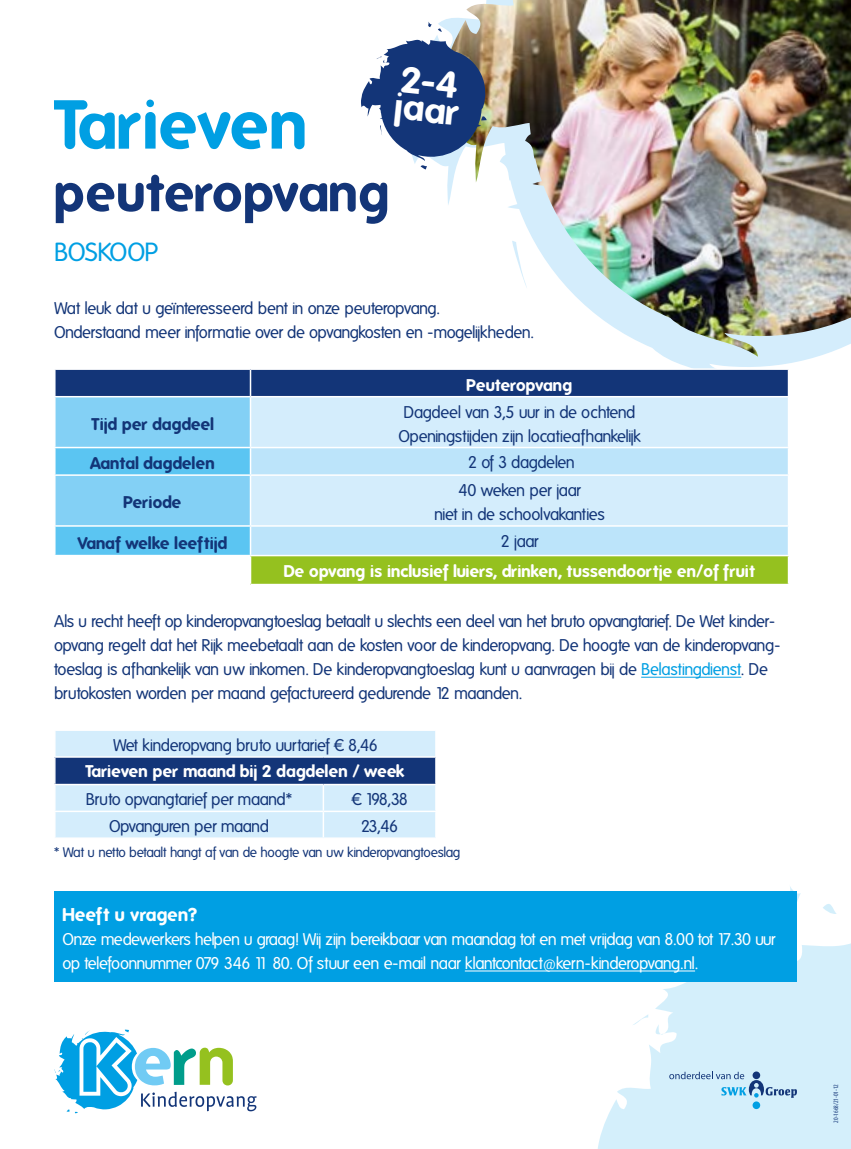
<style>
.page{position:relative;width:851px;height:1149px;background:#fff}
.page>*{position:absolute;margin:0;border:0;box-sizing:border-box;transform-origin:0 0}
.t1{font:700 67.05px "Folks";color:#009fe3}
.t2{font:700 52.05px "Folks";color:#133578}
.t3{font:700 35.85px/26.8px "Folks";color:#fff}
.t4{font:25.5px "Folks";letter-spacing:-.015em;color:#009fe3}
.t5{font:700 18px "Folks";color:#fff}
.t6{font:16.5px/24px "Folks";letter-spacing:-.035em;color:#133578}
.t7{font:16.5px/24px "Folks";letter-spacing:-.045em;color:#fff}
.t8{font:700 16.5px "Folks";color:#fff}
.t9{font:700 16.5px "Folks";color:#133578}
.t10{font:13.5px "Folks";letter-spacing:-.035em;color:#133578}
.t11{font:condensed 6.75px "Myriad Pro";color:#133578}
.s1{color:#009fe3}
</style>
<div class="page">
<svg style="left:435px;top:37px;width:380px;height:331px"></svg>
<img style="left:436px;top:0;width:414px;height:357px">
<svg style="left:596px;top:939px;width:254px;height:209px;fill:#d4effb"></svg>
<svg style="left:632px;top:1013px;width:31px;height:21px"></svg>
<svg style="left:790px;top:886px;width:11px;height:17px"></svg>
<svg style="left:823px;top:904px;width:13px;height:10px"></svg>
<svg style="left:54px;top:1029px;width:202px;height:83px"></svg>
<svg style="left:669px;top:1071px;width:127px;height:26px;background:#b1d2e8"></svg>
<div style="left:752px;top:1101px;width:8px;height:7px;background:#009fe3;border-radius:50%"></div>
<svg style="left:361px;top:38px;width:126px;height:132px"></svg>
<svg style="left:428px;top:21px;width:14px;height:11px"></svg>
<hr style="left:641px;top:676px;width:100px;height:1px;background:#009fe3">
<svg style="left:55px;top:369px;width:733px;height:214px;background:#a3cbd5"></svg>
<hr style="left:787px;top:370px;width:2px;height:26px;background:#fff">
<hr style="left:54px;top:396px;width:196px;height:1px;background:#fff">
<div style="left:56px;top:730px;width:379px;height:107px;background:#d4edfc"></div>
<div style="left:55px;top:756px;width:381px;height:28px;background:#133578"></div>
<hr style="left:322px;top:785px;width:2px;height:25px;background:#fff">
<hr style="left:54px;top:810px;width:269px;height:1px;background:#fff">
<hr style="left:323px;top:810px;width:113px;height:1px;background:#fff">
<hr style="left:322px;top:811px;width:2px;height:26px;background:#fff">
<hr style="left:54px;top:757px;width:2px;height:26px;background:#fff">
<hr style="left:54px;top:756px;width:269px;height:1px;background:#fff">
<hr style="left:323px;top:756px;width:113px;height:1px;background:#fff">
<svg style="left:435px;top:757px;width:1px;height:56px"></svg>
<hr style="left:54px;top:783px;width:269px;height:2px;background:#fff">
<hr style="left:323px;top:783px;width:113px;height:2px;background:#fff">
<div style="left:54px;top:891px;width:742px;height:90px;background:#009fe3"></div>
<hr style="left:465px;top:970px;width:230px;height:1px;background:#fff">
<h3 class="t3" style="left:398px;top:66px;width:67px;rotate:6deg">2-4 jaar</h3>
<h1 class="t1" style="left:54px;top:85px;width:255px">Tarieven</h1>
<h2 class="t2" style="left:54px;top:162px;width:337px">peuteropvang</h2>
<h3 class="t4" style="left:54px;top:238px;width:106px">BOSKOOP</h3>
<p class="t6" style="left:54px;top:297px;width:481px">Wat leuk dat u geïnteresseerd bent in onze peuteropvang.<br>Onderstaand meer informatie over de opvangkosten en -mogelijkheden.</p>
<p class="t8" style="left:467px;top:375px;width:107px">Peuteropvang</p>
<p class="t9" style="left:91px;top:414px;width:124px">Tijd per dagdeel</p>
<p class="t6" style="left:398px;top:400px;width:244px;text-align:center">Dagdeel van 3,5 uur in de ochtend<br>Openingstijden zijn locatieafhankelijk</p>
<p class="t9" style="left:90px;top:453px;width:126px">Aantal dagdelen</p>
<p class="t6" style="left:468px;top:450px;width:108px">2 of 3 dagdelen</p>
<p class="t9" style="left:124px;top:492px;width:59px">Periode</p>
<p class="t6" style="left:434px;top:478px;width:172px;text-align:center">40 weken per jaar<br>niet in de schoolvakanties</p>
<p class="t9" style="left:78px;top:533px;width:151px">Vanaf welke leeftijd</p>
<p class="t6" style="left:500px;top:529px;width:39px">2 jaar</p>
<p class="t8" style="left:284px;top:561px;width:472px">De opvang is inclusief luiers, drinken, tussendoortje en/of fruit</p>
<p class="t6" style="left:54px;top:609px;width:727px">Als u recht heeft op kinderopvangtoeslag betaalt u slechts een deel van het bruto opvangtarief. De Wet kinder&shy;opvang regelt dat het Rijk meebetaalt aan de kosten voor de kinderopvang. De hoogte van de kinderopvang&shy;toeslag is afhankelijk van uw inkomen. De kinderopvangtoeslag kunt u aanvragen bij de <span class="s1">Belastingdienst</span>. De brutokosten worden per maand gefactureerd gedurende 12 maanden.</p>
<p class="t6" style="left:113px;top:733px;width:266px">Wet kinderopvang bruto uurtarief € 8,46</p>
<p class="t8" style="left:86px;top:761px;width:321px">Tarieven per maand bij 2 dagdelen / week</p>
<p class="t6" style="left:86px;top:787px;width:208px">Bruto opvangtarief per maand*</p>
<p class="t6" style="left:351px;top:787px;width:58px">€ 198,38</p>
<p class="t6" style="left:109px;top:814px;width:161px">Opvanguren per maand</p>
<p class="t6" style="left:361px;top:814px;width:39px">23,46</p>
<p class="t10" style="left:54px;top:844px;width:408px">* Wat u netto betaalt hangt af van de hoogte van uw kinderopvangtoeslag</p>
<p class="t5" style="left:63px;top:903px;width:136px">Heeft u vragen?</p>
<p class="t7" style="left:63px;top:927px;width:714px">Onze medewerkers helpen u graag! Wij zijn bereikbaar van maandag tot en met vrijdag van 8.00 tot 17.30 uur op telefoonnummer 079 346 11 80. Of stuur een e-mail naar klantcontact@kern-kinderopvang.nl.</p>
<p class="t11" style="left:831px;top:1122px;width:40px;rotate:-90deg">20-1668/21-01-12</p>
</div>
